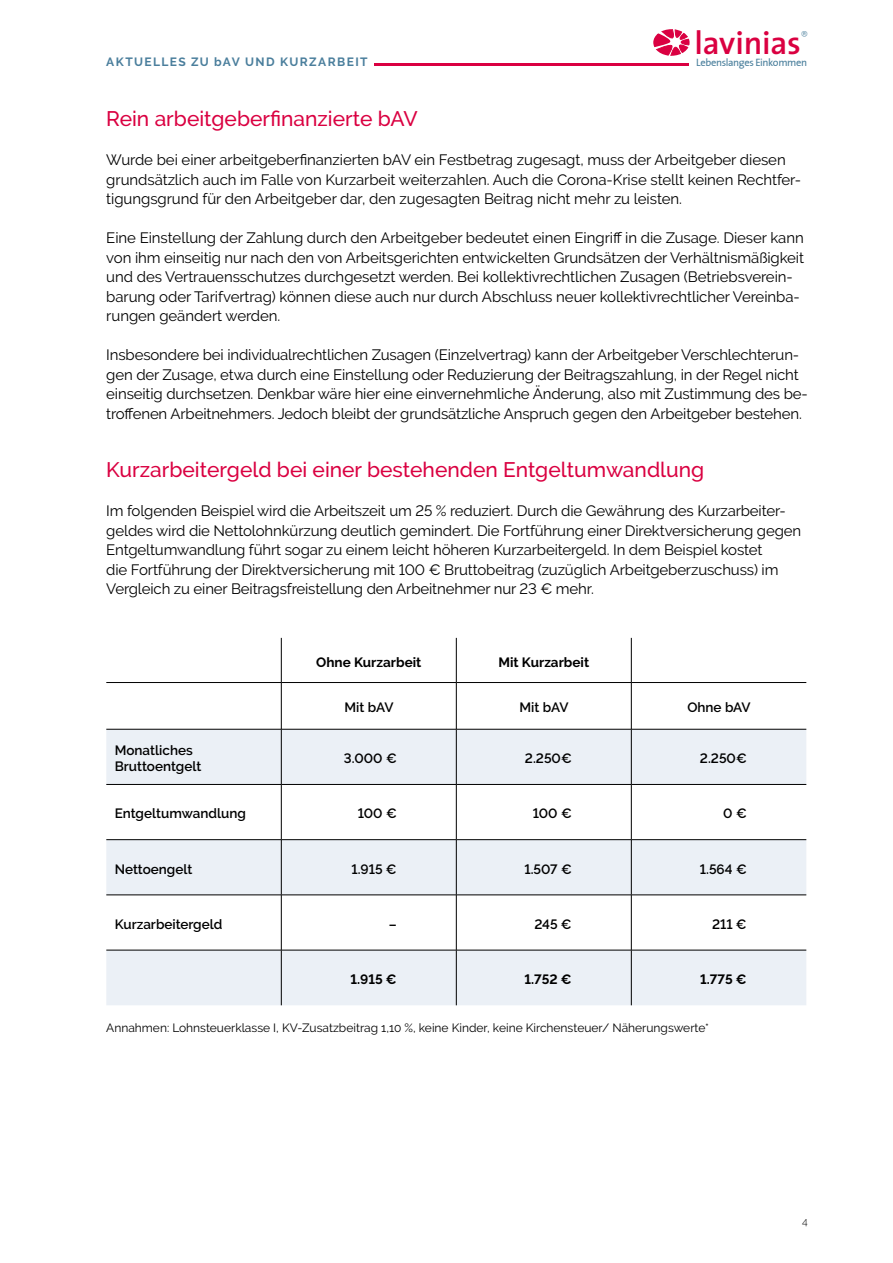
<style>
.page{position:relative;width:893px;height:1263px;background:#fff}
.page>*{position:absolute;margin:0;border:0;box-sizing:border-box;transform-origin:0 0}
.t1{font:600 32.55px "The Sans";letter-spacing:-.01em;color:#da0041}
.t2{font:500 21px "Raleway";color:#da0041}
.t3{font:15px/19.5px "Raleway";letter-spacing:-.01em;color:#000}
.t4{font:300 14.55px "DIN Next LT Pro";color:#4a7f9c}
.t5{font:600 13.5px/16.2px "Raleway";color:#000}
.t6{font:700 13.5px "Raleway";color:#000}
.t7{font:12px "Raleway";color:#000}
.t8{font:700 12px "Raleway";letter-spacing:.115em;color:#4a7e9c}
.t9{font:10.5px "The Sans Plain";letter-spacing:-.035em;color:#4a7f9c}
.t10{font:300 10.5px "Raleway";color:#000}
</style>
<div class="page">
<hr style="left:374px;top:64px;width:315px;height:2px;background:#da0041">
<svg style="left:653px;top:29px;width:37px;height:27px"></svg>
<svg style="left:106px;top:730px;width:700px;height:275px;fill:#ebf0f6"></svg>
<hr style="left:106px;top:682px;width:175px;height:1px;background:#000">
<hr style="left:106px;top:729px;width:175px;height:1px;background:#000">
<hr style="left:106px;top:784px;width:175px;height:1px;background:#000">
<hr style="left:106px;top:839px;width:175px;height:1px;background:#000">
<hr style="left:106px;top:895px;width:175px;height:1px;background:#000">
<hr style="left:281px;top:638px;width:1px;height:44px;background:#000">
<hr style="left:456px;top:638px;width:1px;height:44px;background:#000">
<hr style="left:631px;top:638px;width:1px;height:44px;background:#000">
<hr style="left:281px;top:682px;width:175px;height:1px;background:#000">
<hr style="left:281px;top:683px;width:1px;height:46px;background:#000">
<hr style="left:456px;top:682px;width:175px;height:1px;background:#000">
<hr style="left:456px;top:683px;width:1px;height:46px;background:#000">
<hr style="left:631px;top:682px;width:175px;height:1px;background:#000">
<hr style="left:631px;top:683px;width:1px;height:46px;background:#000">
<hr style="left:281px;top:729px;width:175px;height:1px;background:#000">
<hr style="left:281px;top:729px;width:1px;height:55px;background:#000">
<hr style="left:456px;top:729px;width:175px;height:1px;background:#000">
<hr style="left:456px;top:729px;width:1px;height:55px;background:#000">
<hr style="left:631px;top:729px;width:175px;height:1px;background:#000">
<hr style="left:631px;top:729px;width:1px;height:55px;background:#000">
<hr style="left:281px;top:784px;width:175px;height:1px;background:#000">
<hr style="left:281px;top:785px;width:1px;height:54px;background:#000">
<hr style="left:456px;top:784px;width:175px;height:1px;background:#000">
<hr style="left:456px;top:785px;width:1px;height:54px;background:#000">
<hr style="left:631px;top:784px;width:175px;height:1px;background:#000">
<hr style="left:631px;top:785px;width:1px;height:54px;background:#000">
<hr style="left:281px;top:839px;width:175px;height:1px;background:#000">
<hr style="left:281px;top:840px;width:1px;height:55px;background:#000">
<hr style="left:456px;top:839px;width:175px;height:1px;background:#000">
<hr style="left:456px;top:840px;width:1px;height:55px;background:#000">
<hr style="left:631px;top:839px;width:175px;height:1px;background:#000">
<hr style="left:631px;top:840px;width:1px;height:55px;background:#000">
<hr style="left:281px;top:895px;width:175px;height:1px;background:#000">
<hr style="left:281px;top:895px;width:1px;height:55px;background:#000">
<hr style="left:456px;top:895px;width:175px;height:1px;background:#000">
<hr style="left:456px;top:895px;width:1px;height:55px;background:#000">
<hr style="left:631px;top:895px;width:175px;height:1px;background:#000">
<hr style="left:631px;top:895px;width:1px;height:55px;background:#000">
<hr style="left:281px;top:950px;width:1px;height:55px;background:#000">
<hr style="left:456px;top:950px;width:1px;height:55px;background:#000">
<hr style="left:631px;top:950px;width:1px;height:55px;background:#000">
<hr style="left:106px;top:950px;width:175px;height:1px;background:#000">
<hr style="left:281px;top:950px;width:175px;height:1px;background:#000">
<hr style="left:456px;top:950px;width:175px;height:1px;background:#000">
<hr style="left:631px;top:950px;width:175px;height:1px;background:#000">
<p class="t8" style="left:106px;top:55px;width:263px">AKTUELLES ZU bAV UND KURZARBEIT</p>
<h1 class="t1" style="left:694px;top:16px;width:108px">lavinias</h1>
<p class="t9" style="left:696px;top:54px;width:113px">Lebenslanges Einkommen</p>
<p class="t4" style="left:801px;top:28px;width:8px">®</p>
<h2 class="t2" style="left:106px;top:107px;width:313px">Rein arbeitgeberfinanzierte bAV</h2>
<p class="t3" style="left:106px;top:150px;width:696px">Wurde bei einer arbeitgeberfinanzierten bAV ein Festbetrag zugesagt, muss der Arbeitgeber diesen grundsätzlich auch im Falle von Kurzarbeit weiterzahlen. Auch die Corona-Krise stellt keinen Rechtfer&shy;tigungsgrund für den Arbeitgeber dar, den zugesagten Beitrag nicht mehr zu leisten.</p>
<p class="t3" style="left:106px;top:228px;width:699px">Eine Einstellung der Zahlung durch den Arbeitgeber bedeutet einen Eingriff in die Zusage. Dieser kann von ihm einseitig nur nach den von Arbeitsgerichten entwickelten Grundsätzen der Verhältnismäßigkeit und des Vertrauensschutzes durchgesetzt werden. Bei kollektivrechtlichen Zusagen (Betriebsverein&shy;barung oder Tarifvertrag) können diese auch nur durch Abschluss neuer kollektivrechtlicher Vereinba&shy;rungen geändert werden.</p>
<p class="t3" style="left:106px;top:345px;width:703px">Insbesondere bei individualrechtlichen Zusagen (Einzelvertrag) kann der Arbeitgeber Verschlechterun&shy;gen der Zusage, etwa durch eine Einstellung oder Reduzierung der Beitragszahlung, in der Regel nicht einseitig durchsetzen. Denkbar wäre hier eine einvernehmliche Änderung, also mit Zustimmung des be&shy;troffenen Arbeitnehmers. Jedoch bleibt der grundsätzliche Anspruch gegen den Arbeitgeber bestehen.</p>
<h2 class="t2" style="left:106px;top:458px;width:599px">Kurzarbeitergeld bei einer bestehenden Entgeltumwandlung</h2>
<p class="t3" style="left:106px;top:501px;width:696px">Im folgenden Beispiel wird die Arbeitszeit um 25 % reduziert. Durch die Gewährung des Kurzarbeiter&shy;geldes wird die Nettolohnkürzung deutlich gemindert. Die Fortführung einer Direktversicherung gegen Entgeltumwandlung führt sogar zu einem leicht höheren Kurzarbeitergeld. In dem Beispiel kostet<br>die Fortführung der Direktversicherung mit 100 € Bruttobeitrag (zuzüglich Arbeitgeberzuschuss) im Vergleich zu einer Beitragsfreistellung den Arbeitnehmer nur 23 € mehr.</p>
<p class="t6" style="left:316px;top:654px;width:107px">Ohne Kurzarbeit</p>
<p class="t6" style="left:498px;top:654px;width:92px">Mit Kurzarbeit</p>
<p class="t5" style="left:345px;top:699px;width:51px">Mit bAV</p>
<p class="t5" style="left:519px;top:699px;width:51px">Mit bAV</p>
<p class="t5" style="left:687px;top:699px;width:65px">Ohne bAV</p>
<p class="t5" style="left:115px;top:742px;width:88px">Monatliches<br>Bruttoentgelt</p>
<p class="t5" style="left:344px;top:750px;width:54px">3.000 €</p>
<p class="t5" style="left:525px;top:750px;width:48px">2.250€</p>
<p class="t5" style="left:700px;top:750px;width:48px">2.250€</p>
<p class="t5" style="left:115px;top:805px;width:133px">Entgeltumwandlung</p>
<p class="t5" style="left:358px;top:805px;width:40px">100 €</p>
<p class="t5" style="left:533px;top:805px;width:40px">100 €</p>
<p class="t5" style="left:723px;top:805px;width:25px">0 €</p>
<p class="t5" style="left:115px;top:861px;width:79px">Nettoengelt</p>
<p class="t5" style="left:351px;top:861px;width:47px">1.915 €</p>
<p class="t5" style="left:524px;top:861px;width:49px">1.507 €</p>
<p class="t5" style="left:700px;top:861px;width:48px">1.564 €</p>
<p class="t5" style="left:115px;top:916px;width:109px">Kurzarbeitergeld</p>
<p class="t5" style="left:389px;top:916px;width:9px">–</p>
<p class="t5" style="left:534px;top:916px;width:39px">245 €</p>
<p class="t5" style="left:712px;top:916px;width:36px">211 €</p>
<p class="t6" style="left:351px;top:971px;width:48px">1.915 €</p>
<p class="t6" style="left:525px;top:971px;width:49px">1.752 €</p>
<p class="t6" style="left:700px;top:971px;width:48px">1.775 €</p>
<p class="t7" style="left:106px;top:1021px;width:604px">Annahmen: Lohnsteuerklasse I, KV-Zusatzbeitrag 1,10 %, keine Kinder, keine Kirchensteuer/ Näherungswerte*</p>
<p class="t10" style="left:802px;top:1215px;width:7px">4</p>
</div>
